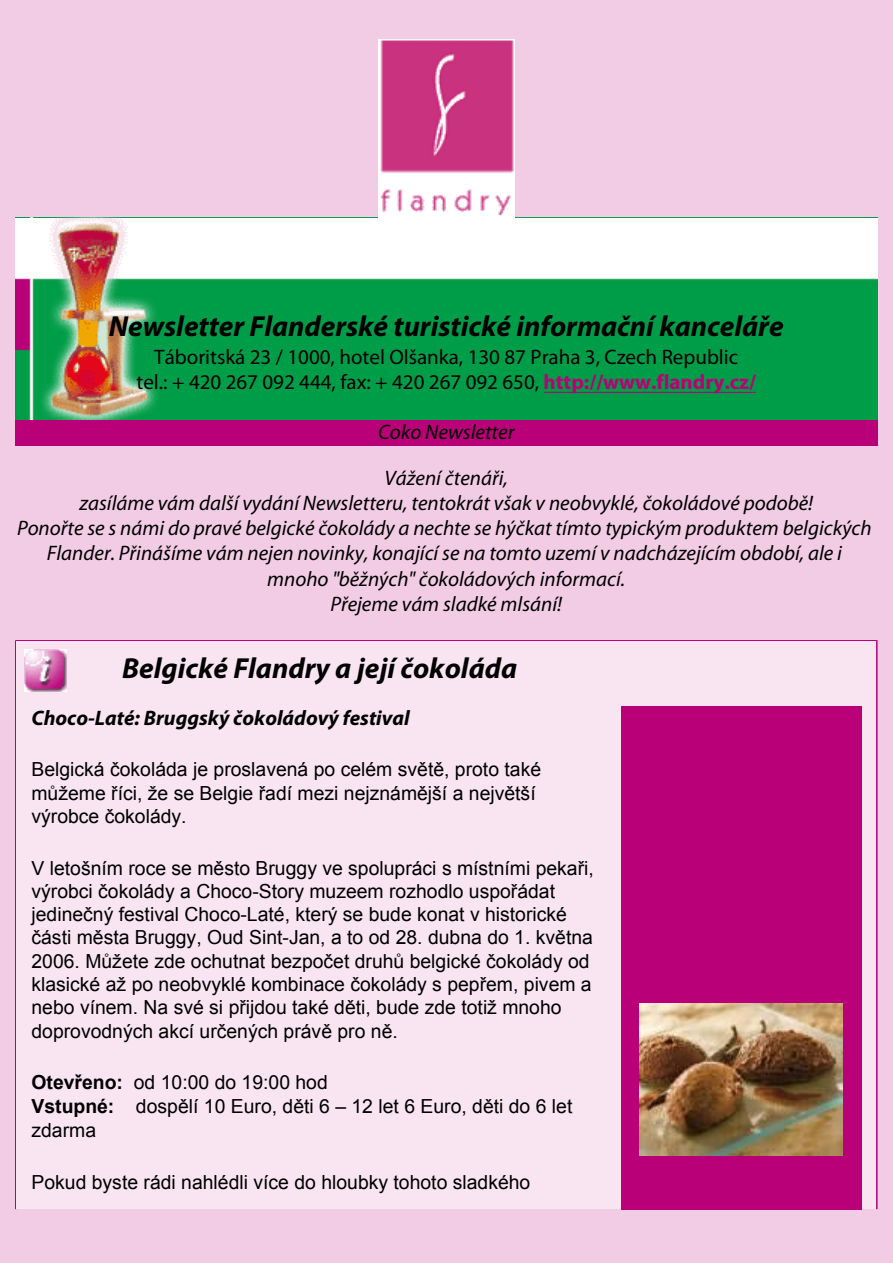
<style>
.page{position:relative;width:893px;height:1263px;background:#fff}
.page>*{position:absolute;margin:0;border:0;box-sizing:border-box;transform-origin:0 0}
.t1{font:italic 700 29.1px "Myriad Pro";color:#000}
.t2{font:italic 21px/25.2px "Myriad Pro";color:#000;text-align:center}
.t3{font:21px/25.2px "Myriad Pro";color:#000;text-align:center}
.t4{font:italic 700 21px "Myriad Pro";color:#000}
.t5{font:19.35px/23.2px "Arial";color:#000}
.s1{font-weight:700;color:#b90078}
.s2{font-weight:700}
</style>
<div class="page">
<div style="left:0;top:0;width:892px;height:1263px;background:#f1cce4"></div>
<svg style="left:15px;top:218px;width:863px;height:202px;fill:#009d48"></svg>
<div style="left:15px;top:420px;width:863px;height:25px;background:#b90078"></div>
<div style="left:16px;top:641px;width:860px;height:568px;background:#f8e5f1"></div>
<div style="left:621px;top:706px;width:240px;height:503px;background:#b90078"></div>
<img style="left:378px;top:39px;width:136px;height:179px">
<hr style="left:544px;top:392px;width:212px;height:1px;background:#b90078">
<img style="left:24px;top:649px;width:42px;height:42px">
<img style="left:640px;top:1004px;width:202px;height:151px">
<p class="t1" style="left:109px;top:310px;width:676px">Newsletter Flanderské turistické informační kanceláře</p>
<p class="t3" style="left:136px;top:345px;width:621px">Táboritská 23 / 1000, hotel Olšanka, 130 87 Praha 3, Czech Republic tel.: + 420 267 092 444, fax: + 420 267 092 650, <span class="s1">http://www.flandry.cz/</span></p>
<p class="t2" style="left:378px;top:409px;width:138px;line-height:46.2px">Coko Newsletter<br>Vážení čtenáři,</p>
<p class="t2" style="left:17px;top:491px;width:856px">zasíláme vám další vydání Newsletteru, tentokrát však v neobvyklé, čokoládové podobě!<br>Ponořte se s námi do pravé belgické čokolády a nechte se hýčkat tímto typickým produktem belgických Flander. Přinášíme vám nejen novinky, konající se na tomto uzemí v nadcházejícím období, ale i mnoho "běžných" čokoládových informací.<br>Přejeme vám sladké mlsání!</p>
<p class="t1" style="left:122px;top:652px;width:396px">Belgické Flandry a její čokoláda</p>
<p class="t4" style="left:32px;top:706px;width:380px">Choco-Laté: Bruggský čokoládový festival</p>
<p class="t5" style="left:32px;top:758px;width:511px">Belgická čokoláda je proslavená po celém světě, proto také můžeme říci, že se Belgie řadí mezi nejznámější a největší výrobce čokolády.</p>
<p class="t5" style="left:32px;top:856px;width:564px">V letošním roce se město Bruggy ve spolupráci s místními pekaři, výrobci čokolády a Choco-Story muzeem rozhodlo uspořádat jedinečný festival Choco-Laté, který se bude konat v historické části města Bruggy, Oud Sint-Jan, a to od 28. dubna do 1. května 2006. Můžete zde ochutnat bezpočet druhů belgické čokolády od klasické až po neobvyklé kombinace čokolády s pepřem, pivem a nebo vínem. Na své si přijdou také děti, bude zde totiž mnoho doprovodných akcí určených právě pro ně.</p>
<p class="t5" style="left:32px;top:1071px;width:542px;line-height:23.9px"><span class="s2">Otevřeno:</span> od 10:00 do 19:00 hod<br><span class="s2">Vstupné:</span> dospělí 10 Euro, děti 6 – 12 let 6 Euro, děti do 6 let zdarma</p>
<p class="t5" style="left:32px;top:1170px;width:500px">Pokud byste rádi nahlédli více do hloubky tohoto sladkého</p>
</div>
